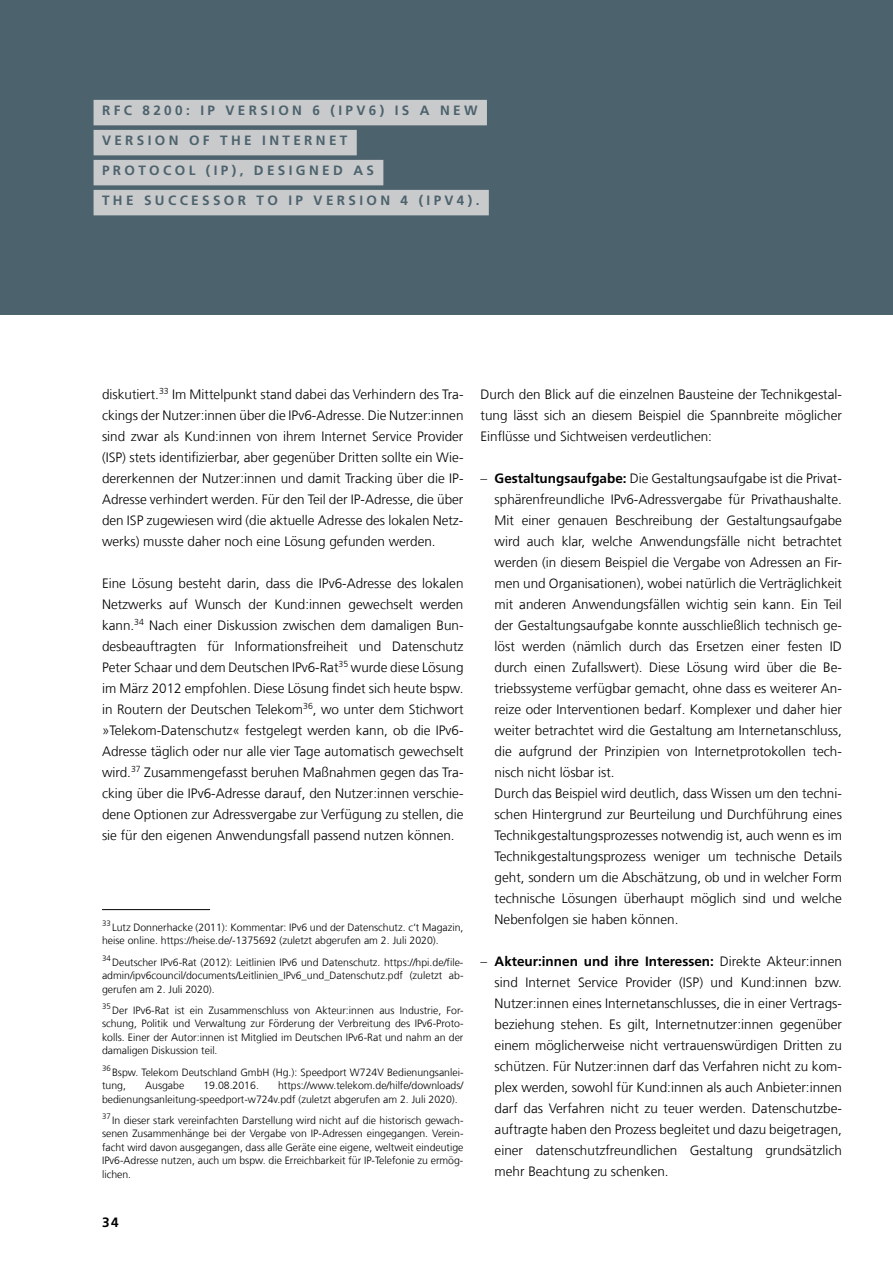
<style>
.page{position:relative;width:893px;height:1263px;background:#fff}
.page>*{position:absolute;margin:0;border:0;box-sizing:border-box;transform-origin:0 0}
.t1{font:300 13.5px/21px "Frutiger LT Com";color:#000;text-align:justify}
.t2{font:700 13.5px "Frutiger LT Com";letter-spacing:.25em;color:#4c626c}
.t3{font:700 13.5px "Frutiger LT Com";color:#000}
.t4{font:300 10.5px/13.5px "Frutiger LT Com";color:#000}
.s1{font-weight:700}
</style>
<div class="page">
<div style="left:0;top:0;width:893px;height:315px;background:#4c626c"></div>
<div style="left:94px;top:100px;width:393px;height:25px;background:#c8cacc"></div>
<div style="left:94px;top:130px;width:263px;height:25px;background:#c8cacc"></div>
<div style="left:94px;top:160px;width:289px;height:25px;background:#c8cacc"></div>
<div style="left:94px;top:190px;width:395px;height:25px;background:#c8cacc"></div>
<hr style="left:102px;top:909px;width:108px;height:1px;background:#000">
<p class="t2" style="left:102px;top:102px;width:377px">RFC 8200: IP VERSION 6 (IPV6) IS A NEW</p>
<p class="t2" style="left:102px;top:132px;width:247px">VERSION OF THE INTERNET</p>
<p class="t2" style="left:102px;top:162px;width:273px">PROTOCOL (IP), DESIGNED AS</p>
<p class="t2" style="left:102px;top:192px;width:379px">THE SUCCESSOR TO IP VERSION 4 (IPV4).</p>
<p class="t1" style="left:102px;top:384px;width:363px">diskutiert.<sup>33</sup> Im Mittelpunkt stand dabei das Verhindern des Tra&shy;ckings der Nutzer:innen über die IPv6-Adresse. Die Nutzer:innen sind zwar als Kund:innen von ihrem Internet Service Provider (ISP) stets identifizierbar, aber gegenüber Dritten sollte ein Wie&shy;dererkennen der Nutzer:innen und damit Tracking über die IP-Adresse verhindert werden. Für den Teil der IP-Adresse, die über den ISP zugewiesen wird (die aktuelle Adresse des lokalen Netz&shy;werks) musste daher noch eine Lösung gefunden werden.</p>
<p class="t1" style="left:102px;top:573px;width:363px">Eine Lösung besteht darin, dass die IPv6-Adresse des lokalen Netzwerks auf Wunsch der Kund:innen gewechselt werden kann.<sup>34</sup> Nach einer Diskussion zwischen dem damaligen Bun&shy;desbeauftragten für Informationsfreiheit und Datenschutz Peter Schaar und dem Deutschen IPv6-Rat<sup>35</sup> wurde diese Lösung im März 2012 empfohlen. Diese Lösung findet sich heute bspw. in Routern der Deutschen Telekom<sup>36</sup>, wo unter dem Stichwort »Telekom-Datenschutz« festgelegt werden kann, ob die IPv6- Adresse täglich oder nur alle vier Tage automatisch gewechselt wird.<sup>37</sup> Zusammengefasst beruhen Maßnahmen gegen das Tra&shy;cking über die IPv6-Adresse darauf, den Nutzer:innen verschie&shy;dene Optionen zur Adressvergabe zur Verfügung zu stellen, die sie für den eigenen Anwendungsfall passend nutzen können.</p>
<p class="t4" style="left:102px;top:920px;width:363px"><sup>33</sup> Lutz Donnerhacke (2011): Kommentar: IPv6 und der Datenschutz. c‘t Magazin, heise online. https://heise.de/-1375692 (zuletzt abgerufen am 2. Juli 2020).</p>
<p class="t4" style="left:102px;top:955px;width:363px"><sup>34</sup> Deutscher IPv6-Rat (2012): Leitlinien IPv6 und Datenschutz. https://hpi.de/file&shy;admin/ipv6council/documents/Leitlinien_IPv6_und_Datenschutz.pdf (zuletzt ab-- gerufen am 2. Juli 2020).</p>
<p class="t4" style="left:102px;top:1003px;width:363px;text-align:justify"><sup>35</sup> Der IPv6-Rat ist ein Zusammenschluss von Akteur:innen aus Industrie, For&shy;schung, Politik und Verwaltung zur Förderung der Verbreitung des IPv6-Proto&shy;kolls. Einer der Autor:innen ist Mitglied im Deutschen IPv6-Rat und nahm an der damaligen Diskussion teil.</p>
<p class="t4" style="left:102px;top:1065px;width:363px"><sup>36</sup> Bspw. Telekom Deutschland GmbH (Hg.): Speedport W724V Bedienungsanlei&shy;tung,</p>
<p class="t4" style="left:102px;top:1079px;width:363px;text-indent:176px">https://www.telekom.de/hilfe/downloads/ bedienungsanleitung-speedport-w724v.pdf (zuletzt abgerufen am 2. Juli 2020).</p>
<p class="t4" style="left:102px;top:1113px;width:363px;text-align:justify"><sup>37</sup> In dieser stark vereinfachten Darstellung wird nicht auf die historisch gewach&shy;senen Zusammenhänge bei der Vergabe von IP-Adressen eingegangen. Verein&shy;facht wird davon ausgegangen, dass alle Geräte eine eigene, weltweit eindeutige IPv6-Adresse nutzen, auch um bspw. die Erreichbarkeit für IP-Telefonie zu ermög&shy;lichen.</p>
<p class="t4" style="left:145px;top:1079px;width:41px">Ausgabe</p>
<p class="t4" style="left:203px;top:1079px;width:57px">19.08.2016.</p>
<p class="t3" style="left:102px;top:1215px;width:18px">34</p>
<p class="t1" style="left:480px;top:384px;width:363px">Durch den Blick auf die einzelnen Bausteine der Technikgestal&shy;tung lässt sich an diesem Beispiel die Spannbreite möglicher Einflüsse und Sichtweisen verdeutlichen:</p>
<p class="t1" style="left:495px;top:468px;width:349px;text-align:left;text-indent:-14px">– <span class="s1">Gestaltungsaufgabe:</span> Die Gestaltungsaufgabe ist die Privat&shy;sphärenfreundliche IPv6-Adressvergabe für Privathaushalte.<br>Mit einer genauen Beschreibung der Gestaltungsaufgabe wird auch klar, welche Anwendungsfälle nicht betrachtet werden (in diesem Beispiel die Vergabe von Adressen an Fir&shy;men und Organisationen), wobei natürlich die Verträglichkeit mit anderen Anwendungsfällen wichtig sein kann. Ein Teil der Gestaltungsaufgabe konnte ausschließlich technisch ge&shy;löst werden (nämlich durch das Ersetzen einer festen ID durch einen Zufallswert). Diese Lösung wird über die Be&shy;triebssysteme verfügbar gemacht, ohne dass es weiterer An&shy;reize oder Interventionen bedarf. Komplexer und daher hier weiter betrachtet wird die Gestaltung am Internetanschluss, die aufgrund der Prinzipien von Internetprotokollen tech&shy;nisch nicht lösbar ist.<br>Durch das Beispiel wird deutlich, dass Wissen um den techni&shy;schen Hintergrund zur Beurteilung und Durchführung eines Technikgestaltungsprozesses notwendig ist, auch wenn es im Technikgestaltungsprozess weniger um technische Details geht, sondern um die Abschätzung, ob und in welcher Form technische Lösungen überhaupt möglich sind und welche Nebenfolgen sie haben können.</p>
<p class="t1" style="left:495px;top:951px;width:349px;text-indent:-14px">– <span class="s1">Akteur:innen und ihre Interessen:</span> Direkte Akteur:innen sind Internet Service Provider (ISP) und Kund:innen bzw.<br>Nutzer:innen eines Internetanschlusses, die in einer Vertrags&shy;beziehung stehen. Es gilt, Internetnutzer:innen gegenüber einem möglicherweise nicht vertrauenswürdigen Dritten zu schützen. Für Nutzer:innen darf das Verfahren nicht zu kom&shy;plex werden, sowohl für Kund:innen als auch Anbieter:innen darf das Verfahren nicht zu teuer werden. Datenschutzbe&shy;auftragte haben den Prozess begleitet und dazu beigetragen, einer datenschutzfreundlichen Gestaltung grundsätzlich mehr Beachtung zu schenken.</p>
</div>
